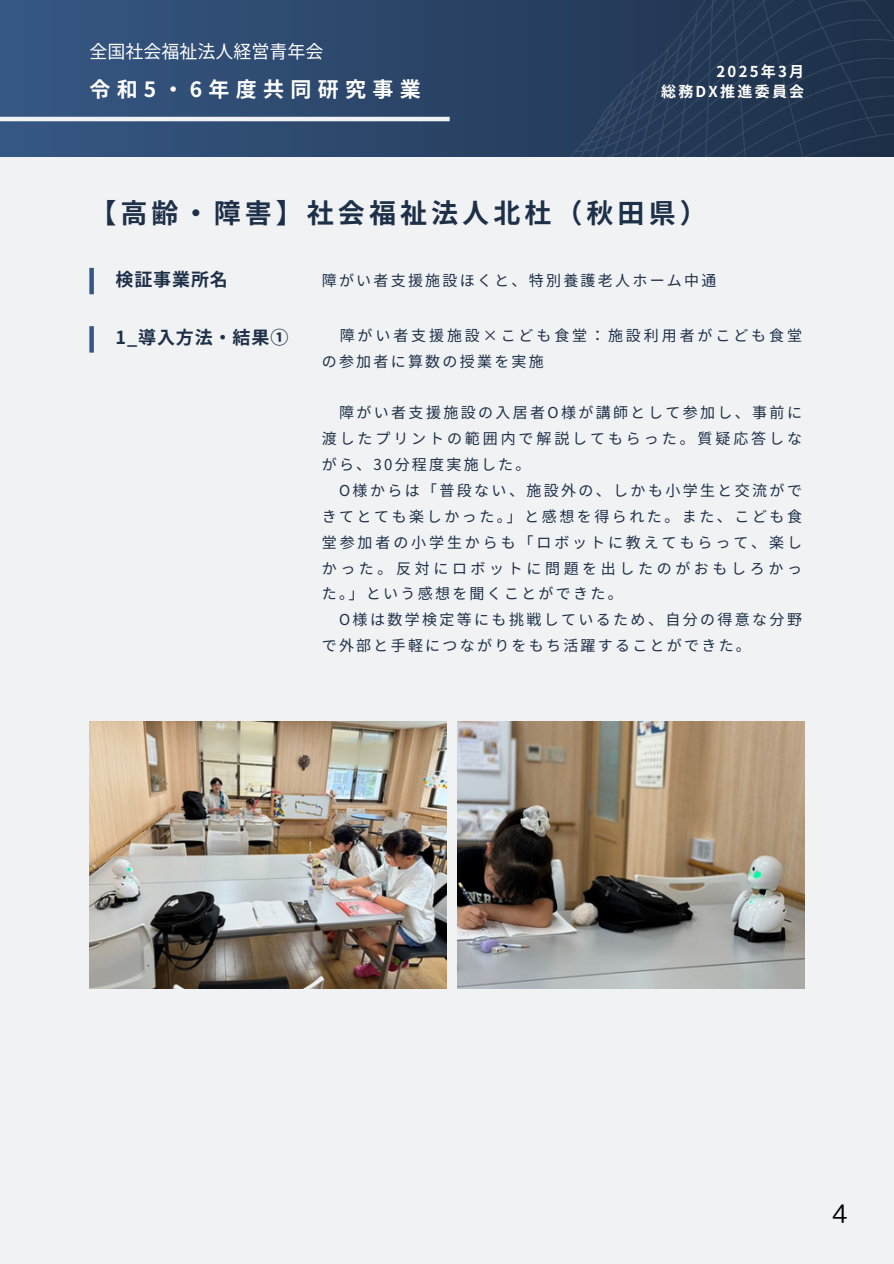
<style>
.page{position:relative;width:894px;height:1264px;background:#fff}
.page>*{position:absolute;margin:0;border:0;box-sizing:border-box;transform-origin:0 0}
.t1{font:700 27px "Noto Sans JP";letter-spacing:.15em;color:#1e3048}
.t2{font:25.5px "rounded mplus 1 p regular";color:#000}
.t3{font:700 21px "Noto Sans JP";letter-spacing:.3em;color:#fff}
.t4{font:700 18px "Noto Sans JP";letter-spacing:.05em;color:#1e3048}
.t5{font:18px "Noto Sans CJ Ksc";color:#fff}
.t6{font:15px/25.8px "Noto Sans JP";letter-spacing:.16em;color:#1e3048;text-align:justify}
.t7{font:15px/25.8px "Noto Sans JP";letter-spacing:.19em;color:#1e3048}
.t8{font:700 15px "Noto Sans JP";letter-spacing:.15em;color:#fff}
</style>
<div class="page">
<div style="left:0;top:0;width:893px;height:1263px;background:#f1f2f4"></div>
<svg style="left:0;top:0;width:526px;height:156px;background:#2f4c72"></svg>
<svg style="left:526px;top:0;width:367px;height:156px;background:#243854"></svg>
<hr style="left:0;top:117px;width:449px;height:4px;background:#f1f2f4">
<div style="left:89px;top:268px;width:5px;height:26px;background:#355783"></div>
<div style="left:89px;top:326px;width:5px;height:26px;background:#355783"></div>
<img style="left:89px;top:721px;width:357px;height:267px">
<img style="left:457px;top:721px;width:347px;height:267px">
<p class="t5" style="left:89px;top:37px;width:234px">全国社会福祉法人経営青年会</p>
<h5 class="t8" style="left:716px;top:59px;width:89px">2025年3月</h5>
<h3 class="t3" style="left:89px;top:72px;width:333px">令和5・6年度共同研究事業</h3>
<h5 class="t8" style="left:661px;top:80px;width:145px">総務DX推進委員会</h5>
<p class="t1" style="left:89px;top:192px;width:618px">【高齢・障害】社会福祉法人北杜（秋田県）</p>
<h6 class="t4" style="left:115px;top:265px;width:114px">検証事業所名</h6>
<p class="t6" style="left:322px;top:267px;width:396px">障がい者支援施設ほくと、特別養護老人ホーム中通</p>
<p class="t4" style="left:115px;top:323px;width:174px">1_導入方法・結果①</p>
<h4 class="t7" style="left:322px;top:321px;width:481px;text-indent:18px">障がい者支援施設×こども食堂：施設利用者がこども食堂の参加者に算数の授業を実施</h4>
<p class="t6" style="left:322px;top:399px;width:481px;text-indent:17px">障がい者支援施設の入居者O様が講師として参加し、事前に渡したプリントの範囲内で解説してもらった。質疑応答しながら、30分程度実施した。</p>
<p class="t6" style="left:322px;top:476px;width:481px;text-indent:17px">O様からは「普段ない、施設外の、しかも小学生と交流ができてとても楽しかった。」と感想を得られた。また、こども食堂参加者の小学生からも「ロボットに教えてもらって、楽しかった。反対にロボットに問題を出したのがおもしろかった。」という感想を聞くことができた。</p>
<h4 class="t6" style="left:322px;top:606px;width:481px;text-indent:17px">O様は数学検定等にも挑戦しているため、自分の得意な分野で外部と手軽につながりをもち活躍することができた。</h4>
<h2 class="t2" style="left:832px;top:1195px;width:17px">4</h2>
</div>
